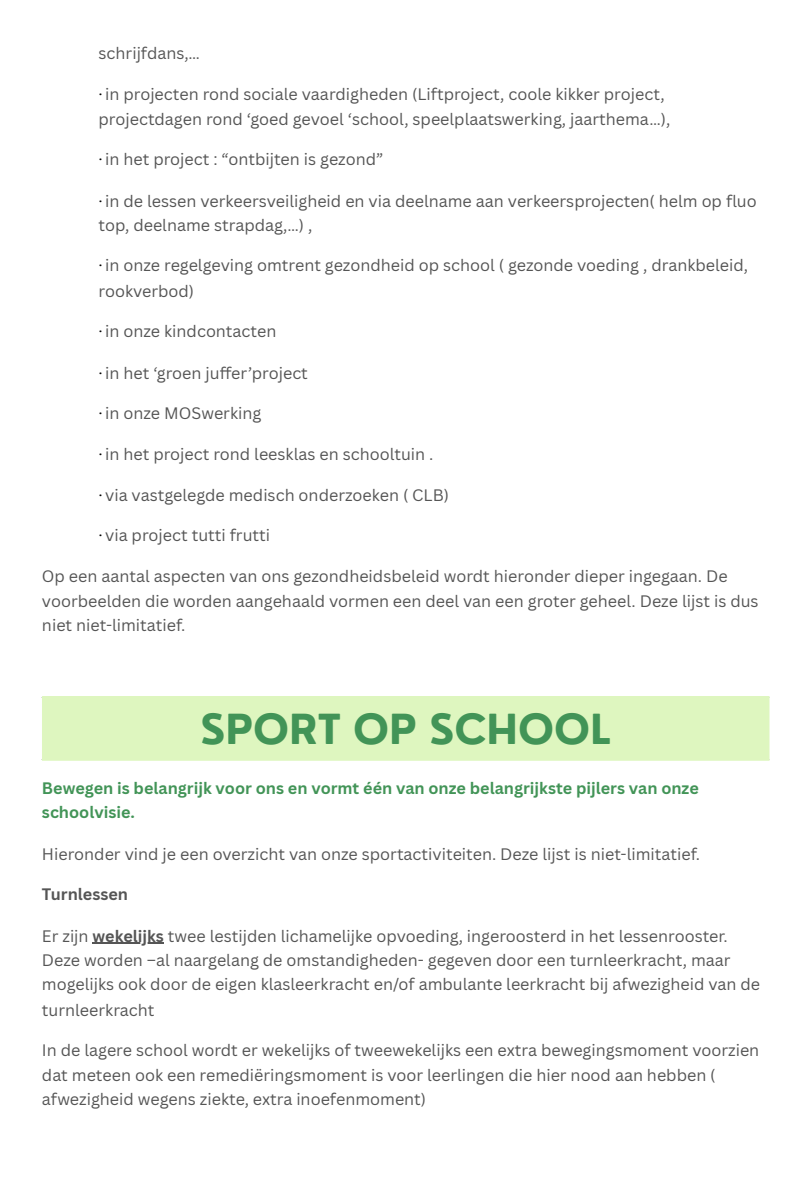
<style>
.page{position:relative;width:810px;height:1181px;background:#fff}
.page>*{position:absolute;margin:0;border:0;box-sizing:border-box;transform-origin:0 0}
.t1{font:700 40.35px "Nourd";color:#429457}
.t2{font:16.2px/24.8px "Canva Sans";color:#555}
.t3{font:700 16.2px/24.3px "Canva Sans";color:#429457}
.t4{font:700 16.2px "Canva Sans";color:#555}
.s1{color:#000}
.s2{font-weight:700}
</style>
<div class="page">
<hr style="left:93px;top:942px;width:71px;height:1px;background:#555">
<div style="left:43px;top:696px;width:726px;height:64px;background:#def6bf"></div>
<hr style="left:42px;top:698px;width:2px;height:60px;background:#def6bf">
<hr style="left:42px;top:696px;width:727px;height:2px;background:#def6bf">
<hr style="left:42px;top:758px;width:727px;height:2px;background:#def6bf">
<p class="t2" style="left:99px;top:41px;width:103px">schrijfdans,…</p>
<p class="t2" style="left:99px;top:81px;width:573px;line-height:25.2px"><span class="s1">·</span> in projecten rond sociale vaardigheden (Liftproject, coole kikker project, projectdagen rond ‘goed gevoel ‘school, speelplaatswerking, jaarthema…),</p>
<p class="t2" style="left:99px;top:147px;width:286px"><span class="s1">·</span> in het project : “ontbijten is gezond”</p>
<p class="t2" style="left:99px;top:188px;width:660px;line-height:24.3px"><span class="s1">·</span> in de lessen verkeersveiligheid en via deelname aan verkeersprojecten( helm op fluo top, deelname strapdag,…) ,</p>
<p class="t2" style="left:99px;top:252px;width:651px;line-height:25.2px"><span class="s1">·</span> in onze regelgeving omtrent gezondheid op school ( gezonde voeding , drankbeleid, rookverbod)</p>
<p class="t2" style="left:99px;top:318px;width:179px"><span class="s1">·</span> in onze kindcontacten</p>
<p class="t2" style="left:99px;top:360px;width:211px"><span class="s1">·</span> in het ‘groen juffer’project</p>
<p class="t2" style="left:99px;top:400px;width:164px"><span class="s1">·</span> in onze MOSwerking</p>
<p class="t2" style="left:99px;top:441px;width:336px"><span class="s1">·</span> in het project rond leesklas en schooltuin .</p>
<p class="t2" style="left:99px;top:482px;width:352px"><span class="s1">·</span> via vastgelegde medisch onderzoeken ( CLB)</p>
<p class="t2" style="left:99px;top:522px;width:173px"><span class="s1">·</span> via project tutti frutti</p>
<p class="t2" style="left:42px;top:563px;width:718px">Op een aantal aspecten van ons gezondheidsbeleid wordt hieronder dieper ingegaan. De voorbeelden die worden aangehaald vormen een deel van een groter geheel. Deze lijst is dus niet niet-limitatief.</p>
<p class="t1" style="left:201px;top:703px;width:412px">SPORT OP SCHOOL</p>
<p class="t3" style="left:42px;top:775px;width:658px">Bewegen is belangrijk voor ons en vormt één van onze belangrijkste pijlers van onze schoolvisie.</p>
<p class="t2" style="left:42px;top:841px;width:660px">Hieronder vind je een overzicht van onze sportactiviteiten. Deze lijst is niet-limitatief.</p>
<p class="t4" style="left:42px;top:883px;width:88px">Turnlessen</p>
<p class="t2" style="left:42px;top:923px;width:720px">Er zijn <span class="s2">wekelijks</span> twee lestijden lichamelijke opvoeding, ingeroosterd in het lessenrooster.<br>Deze worden –al naargelang de omstandigheden- gegeven door een turnleerkracht, maar mogelijks ook door de eigen klasleerkracht en/of ambulante leerkracht bij afwezigheid van de turnleerkracht</p>
<p class="t2" style="left:42px;top:1037px;width:719px">In de lagere school wordt er wekelijks of tweewekelijks een extra bewegingsmoment voorzien dat meteen ook een remediëringsmoment is voor leerlingen die hier nood aan hebben ( afwezigheid wegens ziekte, extra inoefenmoment)</p>
</div>
